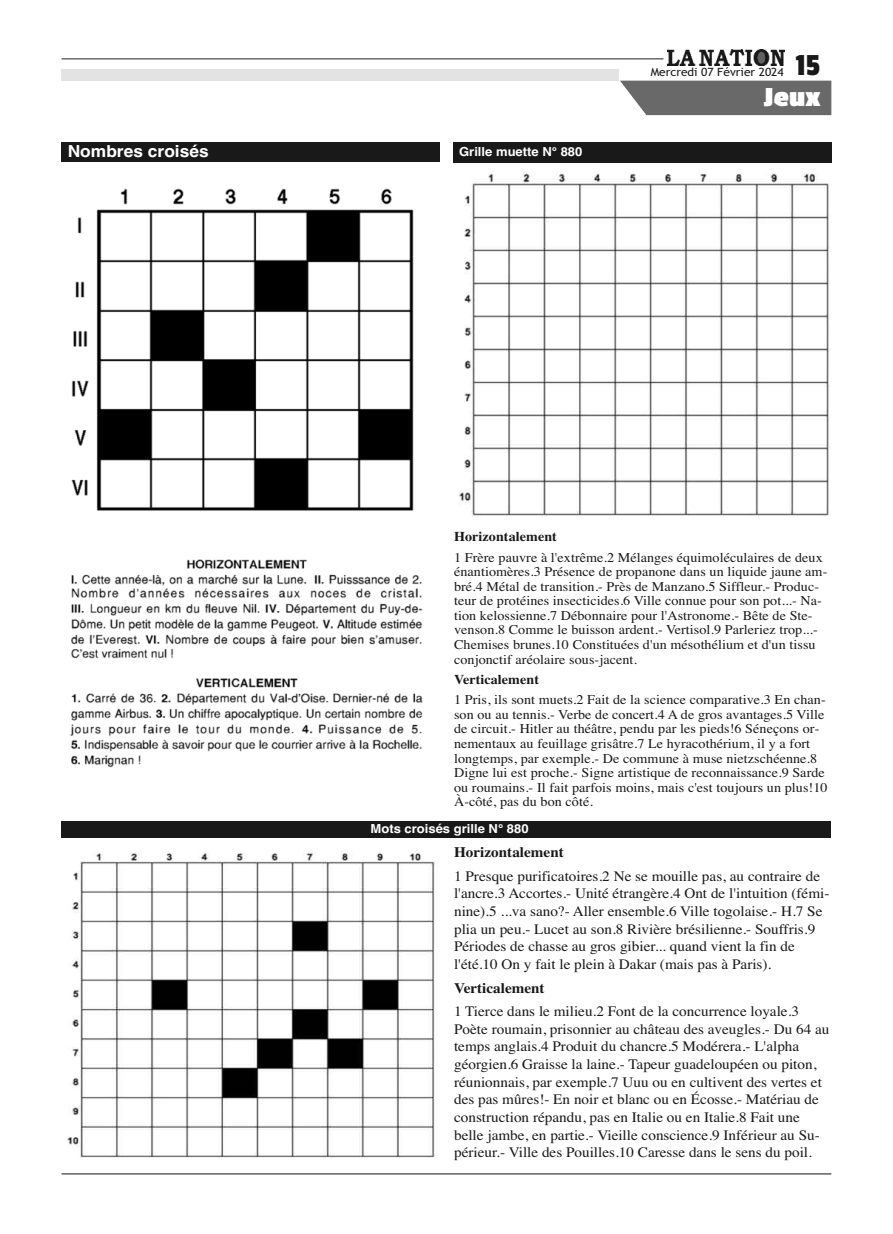
<style>
.page{position:relative;width:893px;height:1234px;background:#fff}
.page>*{position:absolute;margin:0;border:0;box-sizing:border-box;transform-origin:0 0}
.t1{font:32.1px "Passion One";color:#191919;scale:1.05 1}
.t2{font:700 28.95px "Passion One";color:#fff;scale:1.05 1}
.t3{font:700 16.5px "Helvetica";color:#fff;scale:1.05 1}
.t4{font:14.55px/17.7px "Times";color:#191919;scale:1.05 1}
.t5{font:700 14.55px "Times";color:#191919;scale:1.05 1}
.t6{font:13.5px/14.5px "Times";letter-spacing:.005em;color:#191919;scale:1.05 1}
.t7{font:700 13.5px "Times";letter-spacing:.005em;color:#191919;scale:1.05 1}
.t8{font:700 12.45px "Helvetica";color:#fff;scale:1.05 1}
.t9{font:11.4px "Trebuchet MS";color:#191919;scale:1.05 1}
</style>
<div class="page">
<hr style="left:62px;top:1173px;width:769px;height:1px;background:#191919">
<img style="left:667px;top:49px;width:117px;height:16px">
<hr style="left:62px;top:59px;width:601px;height:1px;background:#191919">
<div style="left:62px;top:69px;width:557px;height:11px;background:#e3e3e3"></div>
<div style="left:620px;top:81px;width:211px;height:34px;background:#696969"></div>
<div style="left:62px;top:820px;width:769px;height:17px;background:#191919"></div>
<div style="left:453px;top:142px;width:378px;height:21px;background:#191919"></div>
<div style="left:62px;top:142px;width:378px;height:19px;background:#191919"></div>
<img style="left:459px;top:173px;width:371px;height:344px">
<img style="left:67px;top:850px;width:368px;height:308px">
<img style="left:70px;top:188px;width:353px;height:580px">
<p class="t3" style="left:68px;top:141px;width:136px">Nombres croisés</p>
<p class="t8" style="left:459px;top:145px;width:119px">Grille muette N° 880</p>
<h1 class="t1" style="left:795px;top:48px;width:25px">15</h1>
<p class="t9" style="left:651px;top:66px;width:128px">Mercredi 07 Février 2024</p>
<h2 class="t2" style="left:764px;top:82px;width:55px">Jeux</h2>
<p class="t7" style="left:454px;top:528px;width:100px">Horizontalement</p>
<p class="t6" style="left:454px;top:549px;width:357px">1 Frère pauvre à l'extrême.2 Mélanges équimoléculaires de deux énantiomères.3 Présence de propanone dans un liquide jaune am&shy;bré.4 Métal de transition.- Près de Manzano.5 Siffleur.- Produc&shy;teur de protéines insecticides.6 Ville connue pour son pot...- Na&shy;tion kelossienne.7 Débonnaire pour l'Astronome.- Bête de Ste&shy;venson.8 Comme le buisson ardent.- Vertisol.9 Parleriez trop...- Chemises brunes.10 Constituées d'un mésothélium et d'un tissu conjonctif aréolaire sous-jacent.</p>
<p class="t7" style="left:454px;top:671px;width:82px">Verticalement</p>
<p class="t6" style="left:454px;top:692px;width:357px">1 Pris, ils sont muets.2 Fait de la science comparative.3 En chan&shy;son ou au tennis.- Verbe de concert.4 A de gros avantages.5 Ville de circuit.- Hitler au théâtre, pendu par les pieds!6 Séneçons or&shy;nementaux au feuillage grisâtre.7 Le hyracothérium, il y a fort longtemps, par exemple.- De commune à muse nietzschéenne.8<br>Digne lui est proche.- Signe artistique de reconnaissance.9 Sarde ou roumains.- Il fait parfois moins, mais c'est toujours un plus!10<br>À-côté, pas du bon côté.</p>
<p class="t8" style="left:370px;top:821px;width:152px">Mots croisés grille N° 880</p>
<p class="t5" style="left:454px;top:843px;width:106px">Horizontalement</p>
<p class="t4" style="left:454px;top:866px;width:359px">1 Presque purificatoires.2 Ne se mouille pas, au contraire de l'ancre.3 Accortes.- Unité étrangère.4 Ont de l'intuition (fémi&shy;nine).5 ...va sano?- Aller ensemble.6 Ville togolaise.- H.7 Se plia un peu.- Lucet au son.8 Rivière brésilienne.- Souffris.9<br>Périodes de chasse au gros gibier... quand vient la fin de l'été.10 On y fait le plein à Dakar (mais pas à Paris).</p>
<p class="t5" style="left:454px;top:978px;width:88px">Verticalement</p>
<p class="t4" style="left:454px;top:1001px;width:359px">1 Tierce dans le milieu.2 Font de la concurrence loyale.3<br>Poète roumain, prisonnier au château des aveugles.- Du 64 au temps anglais.4 Produit du chancre.5 Modérera.- L'alpha géorgien.6 Graisse la laine.- Tapeur guadeloupéen ou piton, réunionnais, par exemple.7 Uuu ou en cultivent des vertes et des pas mûres!- En noir et blanc ou en Écosse.- Matériau de construction répandu, pas en Italie ou en Italie.8 Fait une belle jambe, en partie.- Vieille conscience.9 Inférieur au Su&shy;périeur.- Ville des Pouilles.10 Caresse dans le sens du poil.</p>
</div>
